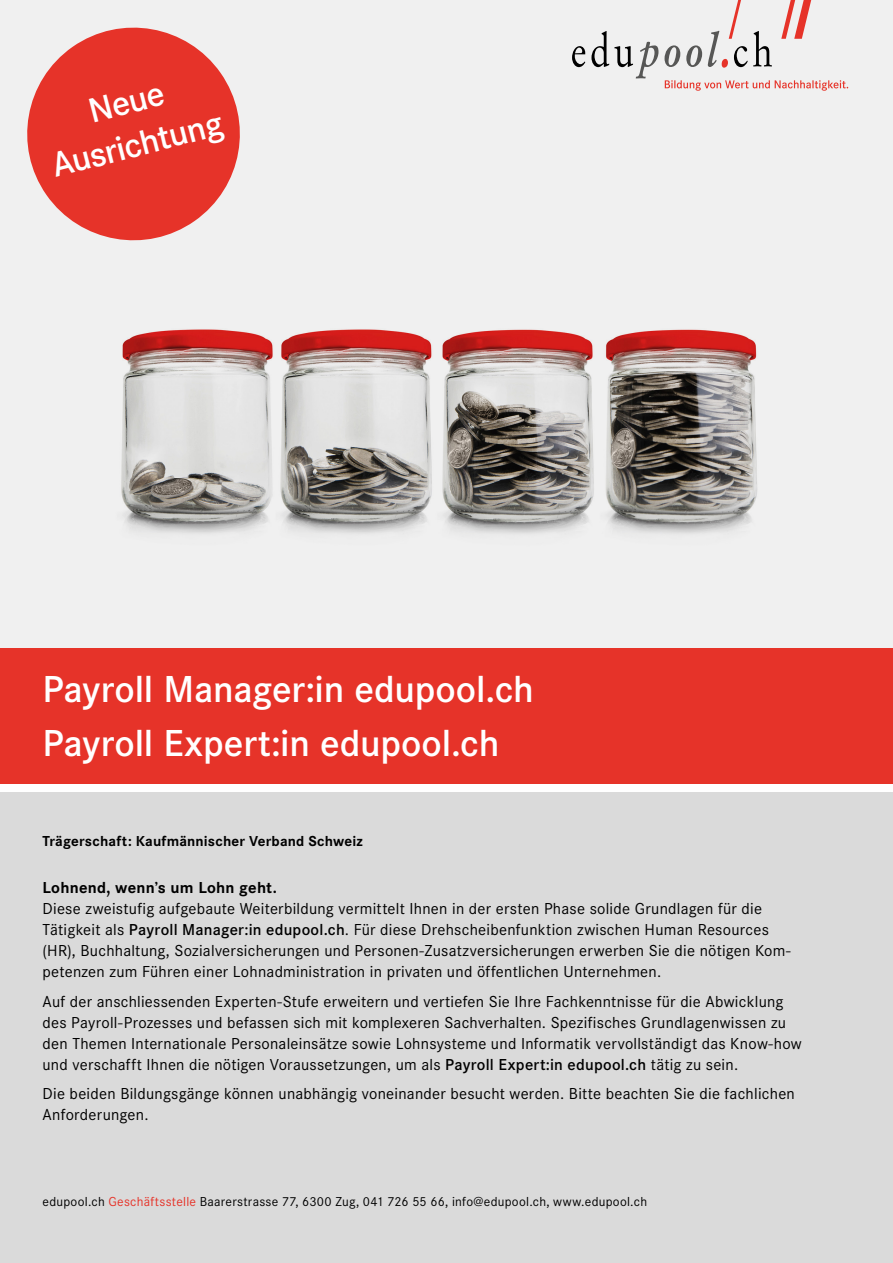
<style>
.page{position:relative;width:893px;height:1263px;background:#fff}
.page>*{position:absolute;margin:0;border:0;box-sizing:border-box;transform-origin:0 0}
.t1{font:600 39px/54px "Corporate S";letter-spacing:-.005em;color:#fff}
.t2{font:600 36px/43.2px "Corporate S";color:#fff;text-align:center}
.t3{font:16.5px/21px "Corporate S";letter-spacing:.015em;color:#000}
.t4{font:700 16.5px "Corporate S";letter-spacing:.015em;color:#000}
.t5{font:700 15px "Corporate S";letter-spacing:.01em;color:#000}
.t6{font:13.5px "Corporate S";letter-spacing:.02em;color:#000}
.s1{font-weight:600}
.s2{color:#e63329}
</style>
<div class="page">
<div style="left:0;top:0;width:893px;height:783px;background:#f0f0f0"></div>
<div style="left:0;top:648px;width:893px;height:135px;background:#e63329"></div>
<div style="left:0;top:792px;width:893px;height:471px;background:#dadada"></div>
<svg style="left:572px;top:46px;width:13px;height:21px"></svg>
<svg style="left:591px;top:31px;width:67px;height:47px"></svg>
<svg style="left:664px;top:45px;width:16px;height:22px"></svg>
<svg style="left:686px;top:45px;width:16px;height:22px"></svg>
<svg style="left:708px;top:0;width:64px;height:68px"></svg>
<svg style="left:781px;top:0;width:31px;height:39px"></svg>
<svg style="left:665px;top:80px;width:183px;height:11px"></svg>
<img style="left:121px;top:329px;width:636px;height:205px">
<svg style="left:27px;top:27px;width:213px;height:214px;fill:#e63329"></svg>
<h2 class="t2" style="left:37px;top:101px;width:177px;rotate:-14deg">Neue<br>Ausrichtung</h2>
<h1 class="t1" style="left:43px;top:661px;width:493px">Payroll Manager:in edupool.ch<br>Payroll Expert:in edupool.ch</h1>
<p class="t5" style="left:43px;top:831px;width:322px">Trägerschaft : Kaufmännischer Verband Schweiz</p>
<p class="t4" style="left:43px;top:876px;width:236px">Lohnend, wenn’s um Lohn geht.</p>
<p class="t3" style="left:43px;top:898px;width:750px">Diese zweistufig aufgebaute Weiterbildung vermittelt Ihnen in der ersten Phase solide Grundlagen für die Tätigkeit als <span class="s1">Payroll Manager:in edupool.ch</span>. Für diese Drehscheibenfunktion zwischen Human Resources (HR), Buchhaltung, Sozialversicherungen und Personen-Zusatzversicherungen erwerben Sie die nötigen Kom&shy;petenzen zum Führen einer Lohnadministration in privaten und öffentlichen Unternehmen.</p>
<p class="t3" style="left:43px;top:990px;width:761px">Auf der anschliessenden Experten-Stufe erweitern und vertiefen Sie Ihre Fachkenntnisse für die Abwicklung des Payroll-Prozesses und befassen sich mit komplexeren Sachverhalten. Spezifisches Grundlagenwissen zu den Themen Internationale Personaleinsätze sowie Lohnsysteme und Informatik vervollständigt das Know-how und verschafft Ihnen die nötigen Voraussetzungen, um als <span class="s1">Payroll Expert:in edupool.ch</span> tätig zu sein.</p>
<p class="t3" style="left:43px;top:1083px;width:754px">Die beiden Bildungsgänge können unabhängig voneinander besucht werden. Bitte beachten Sie die fachlichen<br>Anforderungen.</p>
<p class="t6" style="left:43px;top:1193px;width:606px">edupool.ch <span class="s2">Geschäftsstelle</span> Baarerstrasse 77, 6300 Zug, 041 726 55 66, info@edupool.ch, www.edupool.ch</p>
</div>
